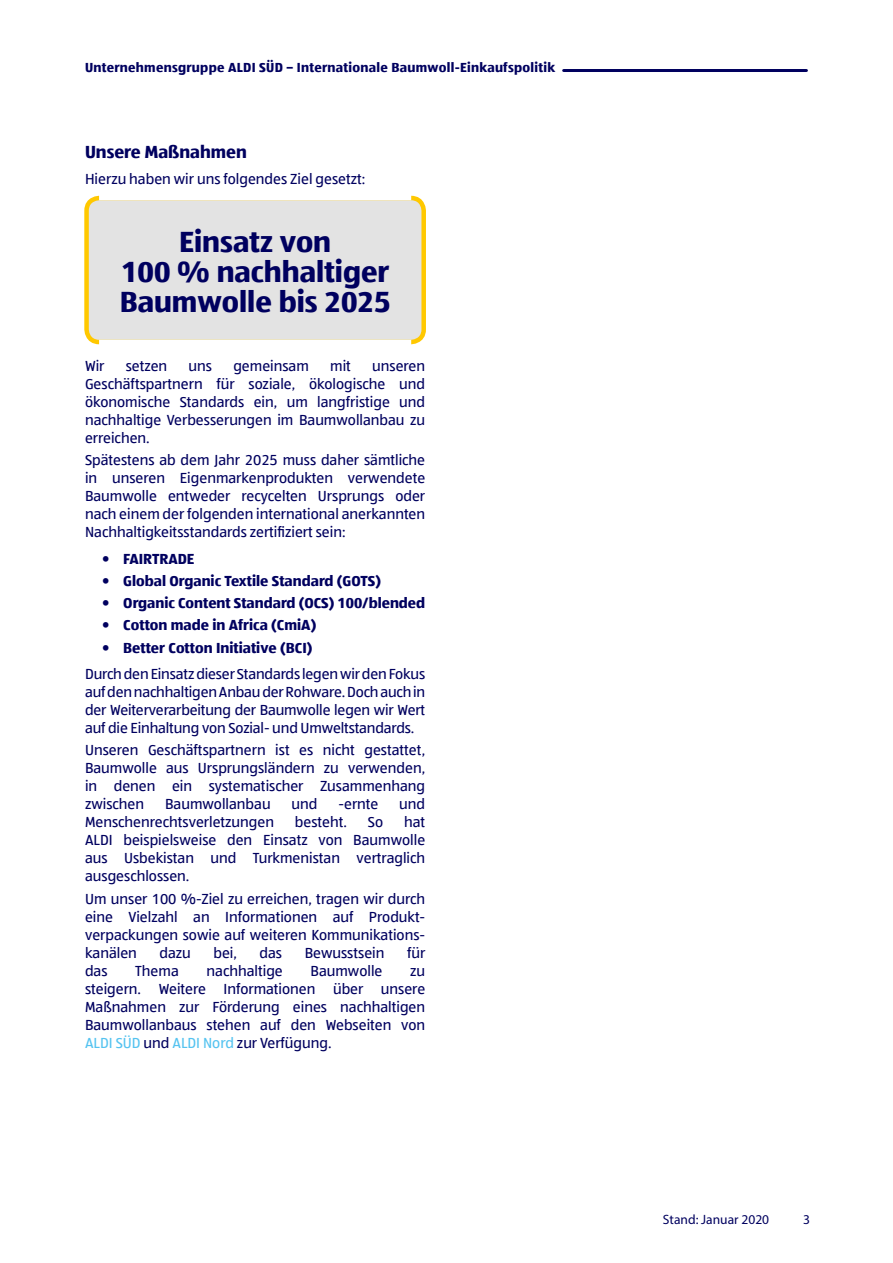
<style>
.page{position:relative;width:893px;height:1263px;background:#fff}
.page>*{position:absolute;margin:0;border:0;box-sizing:border-box;transform-origin:0 0}
.t1{font:700 30px/30px "ALDISUED Office";color:#00005f;text-align:center}
.t2{font:700 18px "ALDISUED Office";color:#00005f}
.t3{font:15px/18px "ALDISUED Office";color:#00005f;text-align:justify}
.t4{font:700 15px "ALDISUED Office";color:#00005f}
.t5{font:700 13.5px "ALDISUED Office";letter-spacing:.02em;color:#00005f}
.t6{font:13.5px "Myriad Pro";color:#00005f}
.s1{color:#55c3f0}
</style>
<div class="page">
<hr style="left:564px;top:69px;width:242px;height:3px;background:#00005f">
<div style="left:87px;top:198px;width:337px;height:144px;background:#e3e3e3;border-radius:13px"></div>
<div style="left:84px;top:196px;width:342px;height:148px;border:4px solid #ffc800;border-radius:13px"></div>
<div style="left:99px;top:194px;width:312px;height:6px;background:#fff"></div>
<div style="left:99px;top:340px;width:312px;height:6px;background:#fff"></div>
<p class="t5" style="left:85px;top:58px;width:472px">Unternehmensgruppe ALDI SÜD – Internationale Baumwoll-Einkaufspolitik</p>
<p class="t2" style="left:85px;top:140px;width:163px">Unsere Maßnahmen</p>
<p class="t3" style="left:85px;top:170px;width:282px">Hierzu haben wir uns folgendes Ziel gesetzt:</p>
<h1 class="t1" style="left:120px;top:226px;width:272px">Einsatz von<br>100 % nachhaltiger<br>Baumwolle bis 2025</h1>
<p class="t3" style="left:85px;top:356px;width:21px">Wir</p>
<p class="t3" style="left:126px;top:356px;width:43px">setzen</p>
<p class="t3" style="left:189px;top:356px;width:25px">uns</p>
<p class="t3" style="left:233px;top:356px;width:77px">gemeinsam</p>
<p class="t3" style="left:330px;top:356px;width:22px">mit</p>
<p class="t3" style="left:85px;top:356px;width:342px;text-indent:287px">unseren Geschäftspartnern für soziale, ökologische und ökonomische Standards ein, um langfristige und nachhaltige Verbesserungen im Baumwollanbau zu erreichen.</p>
<p class="t3" style="left:85px;top:451px;width:342px">Spätestens ab dem Jahr 2025 muss daher sämtliche in unseren Eigenmarkenprodukten verwendete Baumwolle entweder recycelten Ursprungs oder nach einem der folgenden international anerkannten Nachhaltigkeitsstandards zertifiziert sein:</p>
<p class="t4" style="left:102px;top:548px;width:94px">• FAIRTRADE</p>
<p class="t4" style="left:102px;top:571px;width:280px">• Global Organic Textile Standard (GOTS)</p>
<p class="t4" style="left:102px;top:593px;width:325px">• Organic Content Standard (OCS) 100/blended</p>
<p class="t4" style="left:102px;top:615px;width:216px">• Cotton made in Africa (CmiA)</p>
<p class="t4" style="left:102px;top:637px;width:212px">• Better Cotton Initiative (BCI)</p>
<p class="t3" style="left:85px;top:665px;width:342px">Durch den Einsatz dieser Standards legen wir den Fokus auf den nachhaltigen Anbau der Rohware. Doch auch in der Weiterverarbeitung der Baumwolle legen wir Wert auf die Einhaltung von Sozial- und Umweltstandards.</p>
<p class="t3" style="left:85px;top:741px;width:342px">Unseren Geschäftspartnern ist es nicht gestattet, Baumwolle aus Ursprungsländern zu verwenden, in denen ein systematischer Zusammenhang zwischen</p>
<p class="t3" style="left:165px;top:795px;width:107px">Baumwollanbau</p>
<p class="t3" style="left:292px;top:795px;width:27px">und</p>
<p class="t3" style="left:338px;top:795px;width:41px">-ernte</p>
<p class="t3" style="left:399px;top:795px;width:27px">und</p>
<p class="t3" style="left:85px;top:813px;width:191px">Menschenrechtsverletzungen</p>
<p class="t3" style="left:295px;top:813px;width:54px">besteht.</p>
<p class="t3" style="left:368px;top:813px;width:17px">So</p>
<p class="t3" style="left:85px;top:813px;width:342px;text-indent:319px">hat ALDI beispielsweise den Einsatz von Baumwolle aus Usbekistan und Turkmenistan vertraglich ausgeschlossen.</p>
<p class="t3" style="left:85px;top:889px;width:342px">Um unser 100 %-Ziel zu erreichen, tragen wir durch eine Vielzahl an Informationen auf Produkt&shy;verpackungen sowie auf weiteren Kommunikations&shy;kanälen</p>
<p class="t3" style="left:160px;top:943px;width:33px">dazu</p>
<p class="t3" style="left:213px;top:943px;width:25px">bei,</p>
<p class="t3" style="left:260px;top:943px;width:24px">das</p>
<p class="t3" style="left:305px;top:943px;width:81px">Bewusstsein</p>
<p class="t3" style="left:407px;top:943px;width:20px">für</p>
<p class="t3" style="left:85px;top:961px;width:24px">das</p>
<p class="t3" style="left:135px;top:961px;width:45px">Thema</p>
<p class="t3" style="left:207px;top:961px;width:78px">nachhaltige</p>
<p class="t3" style="left:311px;top:961px;width:73px">Baumwolle</p>
<p class="t3" style="left:85px;top:961px;width:342px;text-indent:325px">zu steigern. Weitere Informationen über unsere Maßnahmen zur Förderung eines nachhaltigen Baumwollanbaus stehen auf den Webseiten von <span class="s1">ALDI SÜD</span> und <span class="s1">ALDI Nord</span> zur Verfügung.</p>
<p class="t6" style="left:663px;top:1211px;width:108px">Stand: Januar 2020</p>
<p class="t6" style="left:803px;top:1211px;width:8px">3</p>
</div>
